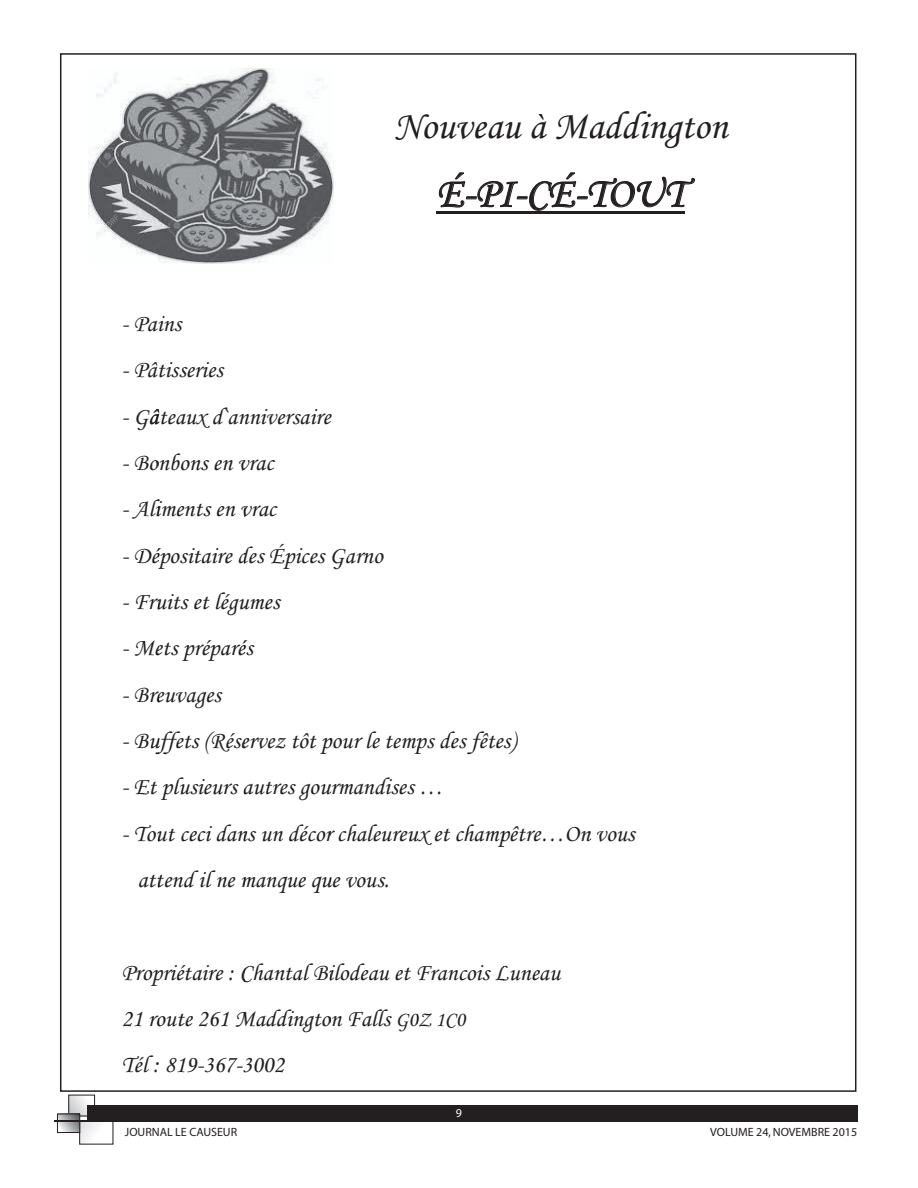
<style>
.page{position:relative;width:918px;height:1188px;background:#fff}
.page>*{position:absolute;margin:0;border:0;box-sizing:border-box;transform-origin:0 0}
.t1{font:42.3px "Monotype Corsiva";color:#231f20}
.t2{font:39.3px "Monotype Corsiva";color:#231f20}
.t3{font:24.15px/46.3px "Monotype Corsiva";color:#231f20}
.t4{font:21.15px "Monotype Corsiva";color:#231f20}
.t5{font:12px "Myriad";color:#231f20}
.t6{font:12px "Myriad";color:#fff}
.s1{font-size:21.15px}
</style>
<div class="page">
<svg style="left:71px;top:1097px;width:16px;height:17px"></svg>
<svg style="left:82px;top:1123px;width:16px;height:19px"></svg>
<svg style="left:59px;top:1116px;width:19px;height:15px"></svg>
<div style="left:57px;top:1114px;width:23px;height:19px;border:1px solid #231f20"></div>
<hr style="left:54px;top:1120px;width:89px;height:2px;background:#231f20">
<div style="left:87px;top:1105px;width:770px;height:17px;background:#231f20"></div>
<img style="left:89px;top:68px;width:245px;height:196px">
<hr style="left:437px;top:211px;width:67px;height:3px;background:#231f20">
<svg style="left:439px;top:172px;width:256px;height:42px"></svg>
<h2 class="t2" style="left:394px;top:102px;width:335px">Nouveau à Maddington</h2>
<h1 class="t1" style="left:437px;top:168px;width:250px">É-PI-CÉ-TOUT</h1>
<p class="t3" style="left:121px;top:300px;width:61px">- Pains</p>
<p class="t3" style="left:121px;top:347px;width:103px">- Pâtisseries</p>
<p class="t3" style="left:121px;top:393px;width:211px">- Gâteaux d`anniversaire</p>
<p class="t3" style="left:121px;top:439px;width:154px">- Bonbons en vrac</p>
<p class="t3" style="left:121px;top:486px;width:156px">- Aliments en vrac</p>
<p class="t3" style="left:121px;top:532px;width:263px">- Dépositaire des Épices Garno</p>
<p class="t3" style="left:121px;top:578px;width:160px">- Fruits et légumes</p>
<p class="t3" style="left:121px;top:625px;width:133px">- Mets préparés</p>
<p class="t3" style="left:121px;top:671px;width:101px">- Breuvages</p>
<p class="t3" style="left:121px;top:717px;width:396px">- Buffets (Réservez tôt pour le temps des fêtes)</p>
<p class="t3" style="left:121px;top:764px;width:323px">- Et plusieurs autres gourmandises …</p>
<p class="t3" style="left:137px;top:810px;width:499px;text-indent:-16px">- Tout ceci dans un décor chaleureux et champêtre…On vous attend il ne manque que vous.</p>
<p class="t3" style="left:121px;top:949px;width:440px">Propriétaire : Chantal Bilodeau et Francois Luneau<br>21 route 261 Maddington Falls <span class="s1">G<br></span>Tél: 819-367-3002</p>
<p class="t4" style="left:408px;top:1007px;width:58px">0Z 1C0</p>
<p class="t5" style="left:125px;top:1128px;width:114px">JOURNAL LE CAUSEUR</p>
<p class="t6" style="left:456px;top:1109px;width:8px">9</p>
<p class="t5" style="left:710px;top:1128px;width:148px">VOLUME 24, NOVEMBRE 2015</p>
</div>
